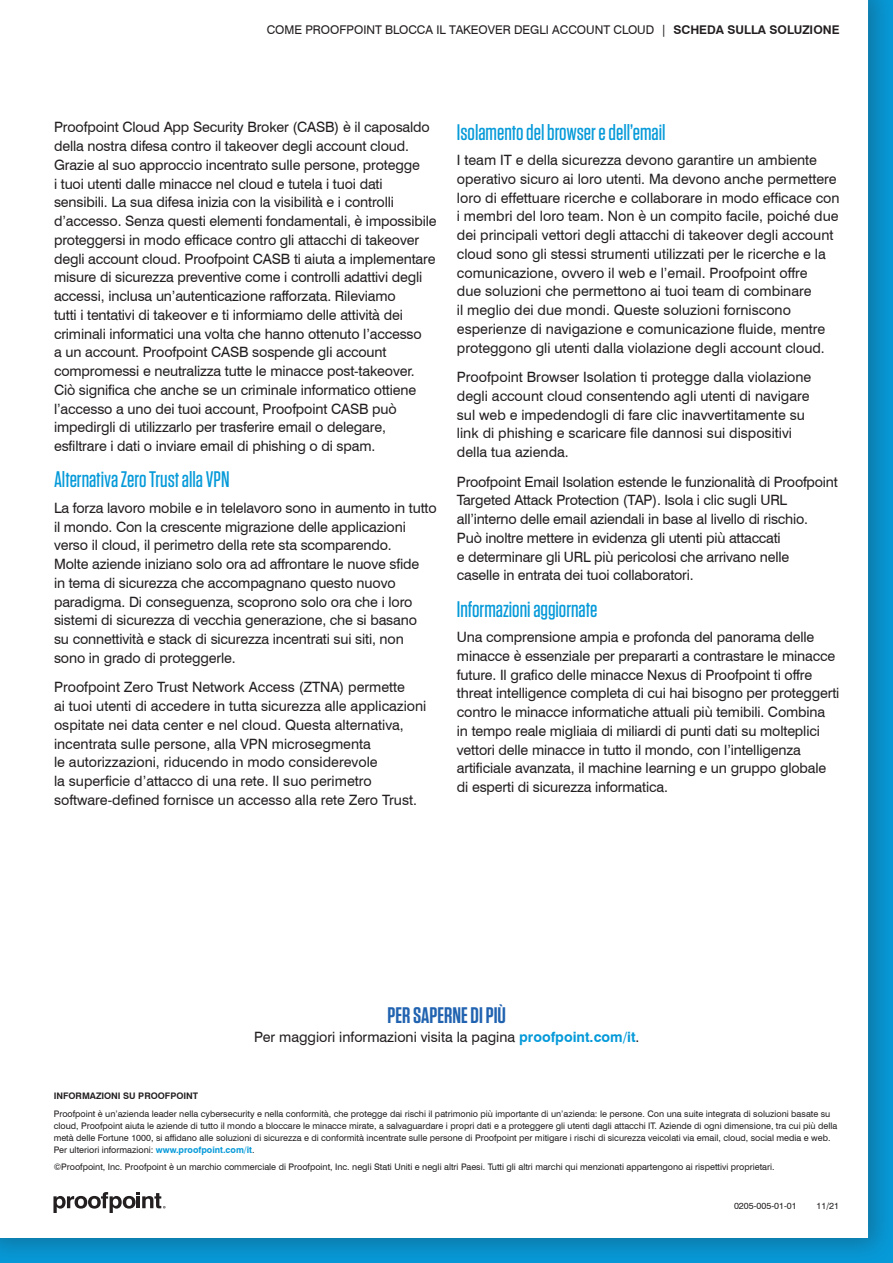
<style>
.page{position:relative;width:893px;height:1263px;background:#fff}
.page>*{position:absolute;margin:0;border:0;box-sizing:border-box;transform-origin:0 0}
.t1{font:500 22.5px "Tungsten";color:#069ad9}
.t2{font:600 22.5px "Tungsten";color:#2163b0}
.t3{font:14.25px/18.8px "Swiss 721 BT";letter-spacing:-.01em;color:#231f20}
.t4{font:12px "Swiss 721 BT";color:#231f20}
.t5{font:9px/12px "Swiss 721 BT";color:#231f20}
.t6{font:700 9px "Swiss 721 BT";color:#231f20}
.s1{font-weight:700}
.s2{font-weight:700;color:#069ad9}
</style>
<div class="page">
<div style="left:0;top:0;width:893px;height:1263px;background:#231f20;opacity:.3"></div>
<div style="left:0;top:0;width:868px;height:1237px;background:#fff"></div>
<svg style="left:53px;top:1192px;width:113px;height:21px"></svg>
<p class="t4" style="left:267px;top:22px;width:574px">COME PROOFPOINT BLOCCA IL TAKEOVER DEGLI ACCOUNT CLOUD | <span class="s1">SCHEDA SULLA SOLUZIONE</span></p>
<p class="t3" style="left:54px;top:118px;width:384px">Proofpoint Cloud App Security Broker (CASB) è il caposaldo della nostra difesa contro il takeover degli account cloud.<br>Grazie al suo approccio incentrato sulle persone, protegge<br>i tuoi utenti dalle minacce nel cloud e tutela i tuoi dati sensibili. La sua difesa inizia con la visibilità e i controlli d’accesso. Senza questi elementi fondamentali, è impossibile proteggersi in modo efficace contro gli attacchi di takeover degli account cloud. Proofpoint CASB ti aiuta a implementare misure di sicurezza preventive come i controlli adattivi degli accessi, inclusa un’autenticazione rafforzata. Rileviamo<br>tutti i tentativi di takeover e ti informiamo delle attività dei criminali informatici una volta che hanno ottenuto l’accesso<br>a un account. Proofpoint CASB sospende gli account compromessi e neutralizza tutte le minacce post-takeover.<br>Ciò significa che anche se un criminale informatico ottiene l’accesso a uno dei tuoi account, Proofpoint CASB può impedirgli di utilizzarlo per trasferire email o delegare, esfiltrare i dati o inviare email di phishing o di spam.</p>
<h1 class="t1" style="left:54px;top:468px;width:177px">Alternativa Zero Trust alla VPN</h1>
<p class="t3" style="left:54px;top:498px;width:384px">La forza lavoro mobile e in telelavoro sono in aumento in tutto il mondo. Con la crescente migrazione delle applicazioni verso il cloud, il perimetro della rete sta scomparendo.<br>Molte aziende iniziano solo ora ad affrontare le nuove sfide<br>in tema di sicurezza che accompagnano questo nuovo paradigma. Di conseguenza, scoprono solo ora che i loro sistemi di sicurezza di vecchia generazione, che si basano<br>su connettività e stack di sicurezza incentrati sui siti, non sono in grado di proteggerle.</p>
<p class="t3" style="left:54px;top:678px;width:374px">Proofpoint Zero Trust Network Access (ZTNA) permette<br>ai tuoi utenti di accedere in tutta sicurezza alle applicazioni ospitate nei data center e nel cloud. Questa alternativa, incentrata sulle persone, alla VPN microsegmenta<br>le autorizzazioni, riducendo in modo considerevole<br>la superficie d’attacco di una rete. Il suo perimetro software‑defined fornisce un accesso alla rete Zero Trust.</p>
<h1 class="t1" style="left:457px;top:120px;width:210px">Isolamento del browser e dell’email</h1>
<p class="t3" style="left:457px;top:150px;width:384px">I team IT e della sicurezza devono garantire un ambiente operativo sicuro ai loro utenti. Ma devono anche permettere loro di effettuare ricerche e collaborare in modo efficace con i membri del loro team. Non è un compito facile, poiché due dei principali vettori degli attacchi di takeover degli account cloud sono gli stessi strumenti utilizzati per le ricerche e la comunicazione, ovvero il web e l’email. Proofpoint offre<br>due soluzioni che permettono ai tuoi team di combinare<br>il meglio dei due mondi. Queste soluzioni forniscono esperienze di navigazione e comunicazione fluide, mentre proteggono gli utenti dalla violazione degli account cloud.</p>
<p class="t3" style="left:457px;top:368px;width:356px">Proofpoint Browser Isolation ti protegge dalla violazione degli account cloud consentendo agli utenti di navigare sul web e impedendogli di fare clic inavvertitamente su link di phishing e scaricare file dannosi sui dispositivi della tua azienda.</p>
<p class="t3" style="left:457px;top:472px;width:382px">Proofpoint Email Isolation estende le funzionalità di Proofpoint Targeted Attack Protection (TAP). Isola i clic sugli URL all’interno delle email aziendali in base al livello di rischio.<br>Può inoltre mettere in evidenza gli utenti più attaccati<br>e determinare gli URL più pericolosi che arrivano nelle<br>caselle in entrata dei tuoi collaboratori.</p>
<h1 class="t1" style="left:457px;top:597px;width:142px">Informazioni aggiornate</h1>
<p class="t3" style="left:457px;top:627px;width:384px">Una comprensione ampia e profonda del panorama delle minacce è essenziale per prepararti a contrastare le minacce future. Il grafico delle minacce Nexus di Proofpoint ti offre threat intelligence completa di cui hai bisogno per proteggerti contro le minacce informatiche attuali più temibili. Combina in tempo reale migliaia di miliardi di punti dati su molteplici vettori delle minacce in tutto il mondo, con l’intelligenza artificiale avanzata, il machine learning e un gruppo globale di esperti di sicurezza informatica.</p>
<h1 class="t2" style="left:387px;top:1004px;width:120px">PER SAPERNE DI PIÙ</h1>
<p class="t3" style="left:254px;top:1027px;width:387px">Per maggiori informazioni visita la pagina <span class="s2">proofpoint.com/it</span>.</p>
<p class="t6" style="left:54px;top:1091px;width:146px">INFORMAZIONI SU PROOFPOINT</p>
<p class="t5" style="left:54px;top:1107px;width:785px">Proofpoint è un’azienda leader nella cybersecurity e nella conformità, che protegge dai rischi il patrimonio più importante di un’azienda: le persone. Con una suite integrata di soluzioni basate su cloud, Proofpoint aiuta le aziende di tutto il mondo a bloccare le minacce mirate, a salvaguardare i propri dati e a proteggere gli utenti dagli attacchi IT. Aziende di ogni dimensione, tra cui più della metà delle Fortune 1000, si affidano alle soluzioni di sicurezza e di conformità incentrate sulle persone di Proofpoint per mitigare i rischi di sicurezza veicolati via email, cloud, social media e web.<br>Per ulteriori informazioni: <span class="s2">www.proofpoint.com/it</span>.</p>
<p class="t5" style="left:54px;top:1161px;width:722px">©Proofpoint, Inc. Proofpoint è un marchio commerciale di Proofpoint, Inc. negli Stati Uniti e negli altri Paesi. Tutti gli altri marchi qui menzionati appartengono ai rispettivi proprietari.</p>
<p class="t5" style="left:734px;top:1199px;width:64px">0205-005-01-01</p>
<p class="t5" style="left:816px;top:1199px;width:24px">11/21</p>
</div>
